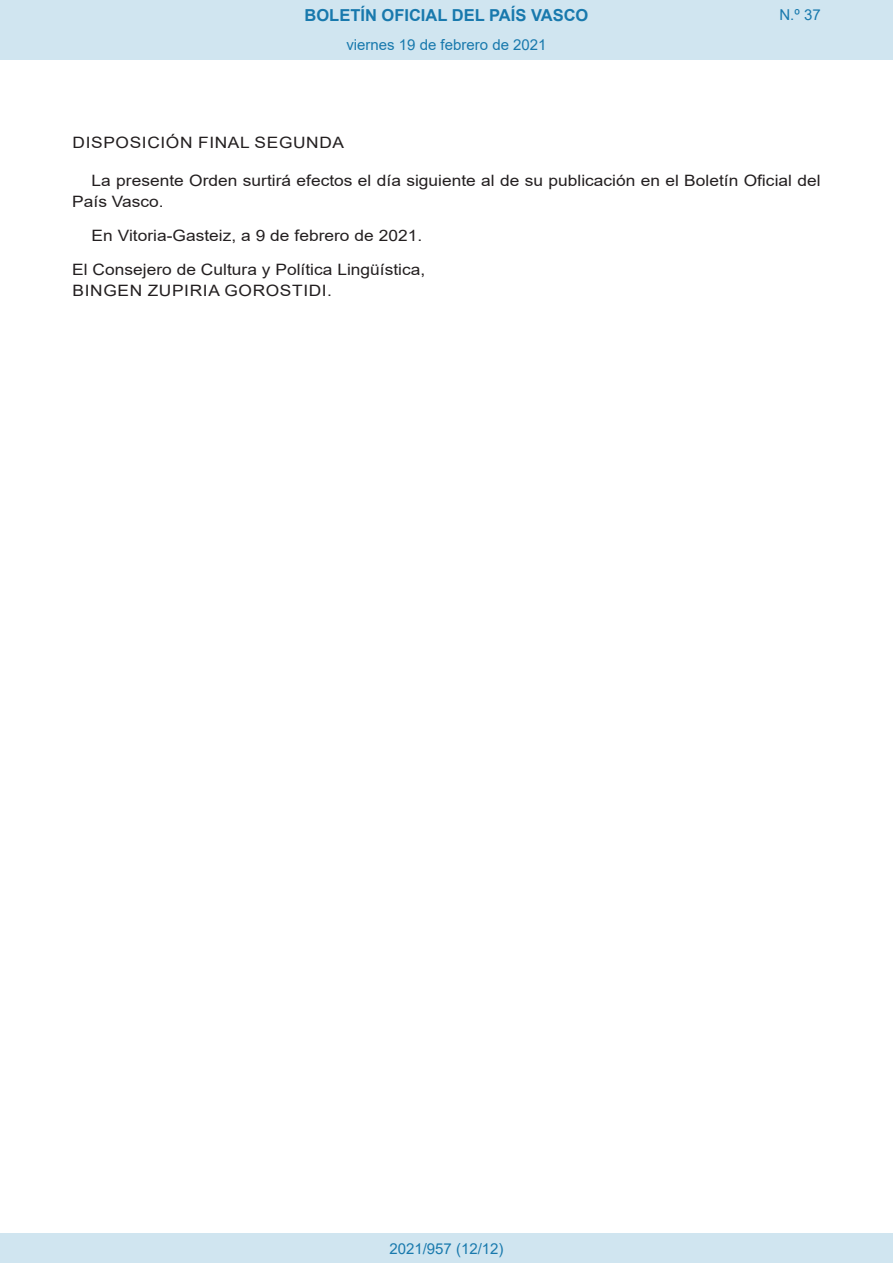
<style>
.page{position:relative;width:893px;height:1263px;background:#fff}
.page>*{position:absolute;margin:0;border:0;box-sizing:border-box;transform-origin:0 0}
.t1{font:700 16.5px "Arial";color:#1879ad}
.BOPVDetalle{font:15.6px/21px "Arial";color:#231f20;scale:1.11 1}
.BOPVFirmaPuesto{font:15.6px "Arial";color:#231f20;scale:1.11 1}
.BOPVFirmaLugFec{font:15.6px "Arial";color:#231f20;scale:1.11 1}
.BOPVDisposicion{font:15.6px "Arial";letter-spacing:.035em;color:#231f20;scale:1.11 1}
.BOPVFirmaNombre{font:15.6px "Arial";letter-spacing:.035em;color:#231f20;scale:1.11 1}
.Paginacion_Centro{font:15px "Arial";color:#1879ad}
</style>
<div class="page">
<div style="left:0;top:0;width:893px;height:60px;background:#d0e5f0"></div>
<div style="left:0;top:1233px;width:893px;height:30px;background:#d0e5f0"></div>
<p class="t1" style="left:305px;top:3px;width:285px">BOLETÍN OFICIAL DEL PAÍS VASCO</p>
<p class="Paginacion_Centro" style="left:346px;top:35px;width:202px">viernes 19 de febrero de 2021</p>
<p class="Paginacion_Centro" style="left:779px;top:5px;width:43px">N.º 37</p>
<p class="BOPVDisposicion" style="left:73px;top:132px;width:246px">DISPOSICIÓN FINAL SEGUNDA</p>
<p class="BOPVDetalle" style="left:72px;top:170px;width:676px;text-indent:19px">La presente Orden surtirá efectos el día siguiente al de su publicación en el Boletín Oficial del<br>País Vasco.</p>
<p class="BOPVFirmaLugFec" style="left:92px;top:225px;width:299px">En Vitoria-Gasteiz, a 9 de febrero de 2021.</p>
<p class="BOPVFirmaPuesto" style="left:72px;top:258px;width:320px">El Consejero de Cultura y Política Lingüística,</p>
<p class="BOPVFirmaNombre" style="left:73px;top:279px;width:235px">BINGEN ZUPIRIA GOROSTIDI.</p>
<p class="Paginacion_Centro" style="left:389px;top:1238px;width:116px">2021/957 (12/12)</p>
</div>
